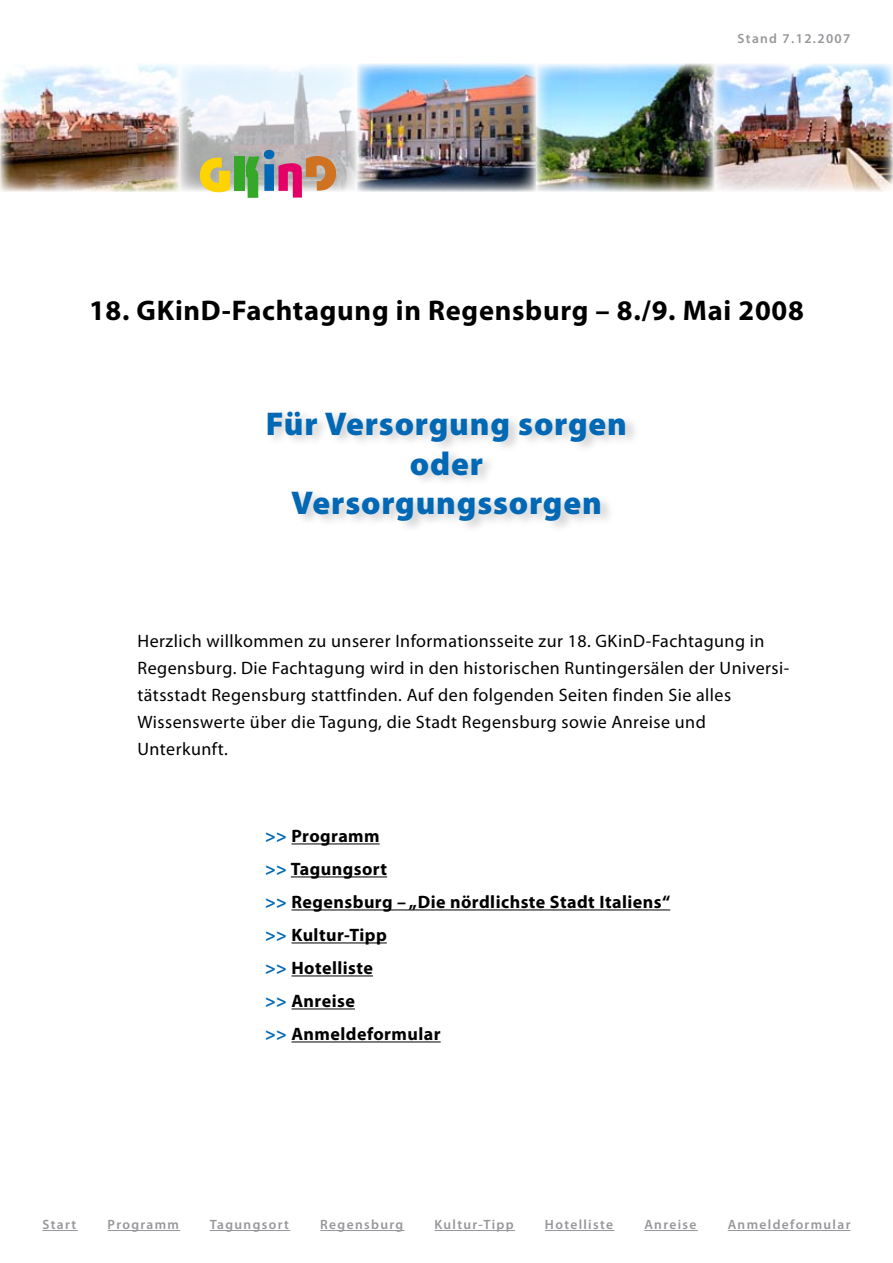
<style>
.page{position:relative;width:893px;height:1263px;background:#fff}
.page>*{position:absolute;margin:0;border:0;box-sizing:border-box;transform-origin:0 0}
.t1{font:900 33px/39.6px "Myriad Pro";letter-spacing:.025em;color:#0068b4;text-align:center}
.t2{font:700 28.5px "Myriad Pro";letter-spacing:.025em;color:#000}
.t3{font:18px/27px "Myriad Pro";letter-spacing:.025em;color:#000}
.t4{font:700 18px/33px "Myriad Pro";letter-spacing:.025em;color:#000}
.t5{font:600 13.5px "Myriad Pro";letter-spacing:.1em;color:#97979b}
.s1{color:#0068b4}
</style>
<div class="page">
<img style="left:0;top:64px;width:893px;height:127px">
<div style="left:234px;top:157px;width:10px;height:34px;background:#36a829"></div>
<svg style="left:198px;top:155px;width:32px;height:38px"></svg>
<svg style="left:246px;top:150px;width:93px;height:48px;background:#bb9a90"></svg>
<div style="left:264px;top:164px;width:10px;height:27px;background:#0068b4"></div>
<hr style="left:43px;top:1230px;width:35px;height:1px;background:#97979b">
<hr style="left:108px;top:1230px;width:72px;height:1px;background:#97979b">
<hr style="left:210px;top:1230px;width:80px;height:1px;background:#97979b">
<hr style="left:320px;top:1230px;width:84px;height:1px;background:#97979b">
<hr style="left:434px;top:1230px;width:81px;height:1px;background:#97979b">
<hr style="left:545px;top:1230px;width:69px;height:1px;background:#97979b">
<hr style="left:644px;top:1230px;width:54px;height:1px;background:#97979b">
<hr style="left:728px;top:1230px;width:122px;height:1px;background:#97979b">
<div style="left:265px;top:407px;width:376px;height:128px;background:#000;opacity:.2"></div>
<hr style="left:291px;top:843px;width:89px;height:1px;background:#000">
<hr style="left:291px;top:876px;width:96px;height:1px;background:#000">
<hr style="left:291px;top:909px;width:379px;height:1px;background:#000">
<hr style="left:291px;top:942px;width:96px;height:1px;background:#000">
<hr style="left:291px;top:975px;width:82px;height:1px;background:#000">
<hr style="left:291px;top:1008px;width:64px;height:1px;background:#000">
<hr style="left:291px;top:1041px;width:150px;height:1px;background:#000">
<p class="t5" style="left:738px;top:30px;width:114px">Stand 7.12.2007</p>
<h2 class="t2" style="left:89px;top:292px;width:716px">18. GKinD-Fachtagung in Regensburg – 8./9. Mai 2008</h2>
<h1 class="t1" style="left:266px;top:403px;width:362px">Für Versorgung sorgen oder<br>Versorgungssorgen</h1>
<p class="t3" style="left:137px;top:627px;width:653px">Herzlich willkommen zu unserer Informationsseite zur 18. GKinD-Fachtagung in Regensburg. Die Fachtagung wird in den historischen Runtingersälen der Universi&shy;tätsstadt Regensburg stattfinden. Auf den folgenden Seiten finden Sie alles Wissenswerte über die Tagung, die Stadt Regensburg sowie Anreise und Unterkunft.</p>
<p class="t4" style="left:265px;top:819px;width:407px"><span class="s1">&gt;&gt;</span> Programm<br><span class="s1">&gt;&gt;</span> Tagungsort<br><span class="s1">&gt;&gt;</span> Regensburg – „Die nördlichste Stadt Italiens“ <span class="s1">&gt;&gt;</span> Kultur-Tipp<br><span class="s1">&gt;&gt;</span> Hotelliste<br><span class="s1">&gt;&gt;</span> Anreise<br><span class="s1">&gt;&gt;</span> Anmeldeformular</p>
<p class="t5" style="left:43px;top:1216px;width:35px">Start</p>
<p class="t5" style="left:108px;top:1216px;width:73px">Programm</p>
<p class="t5" style="left:210px;top:1216px;width:81px">Tagungsort</p>
<p class="t5" style="left:320px;top:1216px;width:84px">Regensburg</p>
<p class="t5" style="left:434px;top:1216px;width:81px">Kultur-Tipp</p>
<p class="t5" style="left:545px;top:1216px;width:70px">Hotelliste</p>
<p class="t5" style="left:644px;top:1216px;width:54px">Anreise</p>
<p class="t5" style="left:728px;top:1216px;width:124px">Anmeldeformular</p>
</div>
